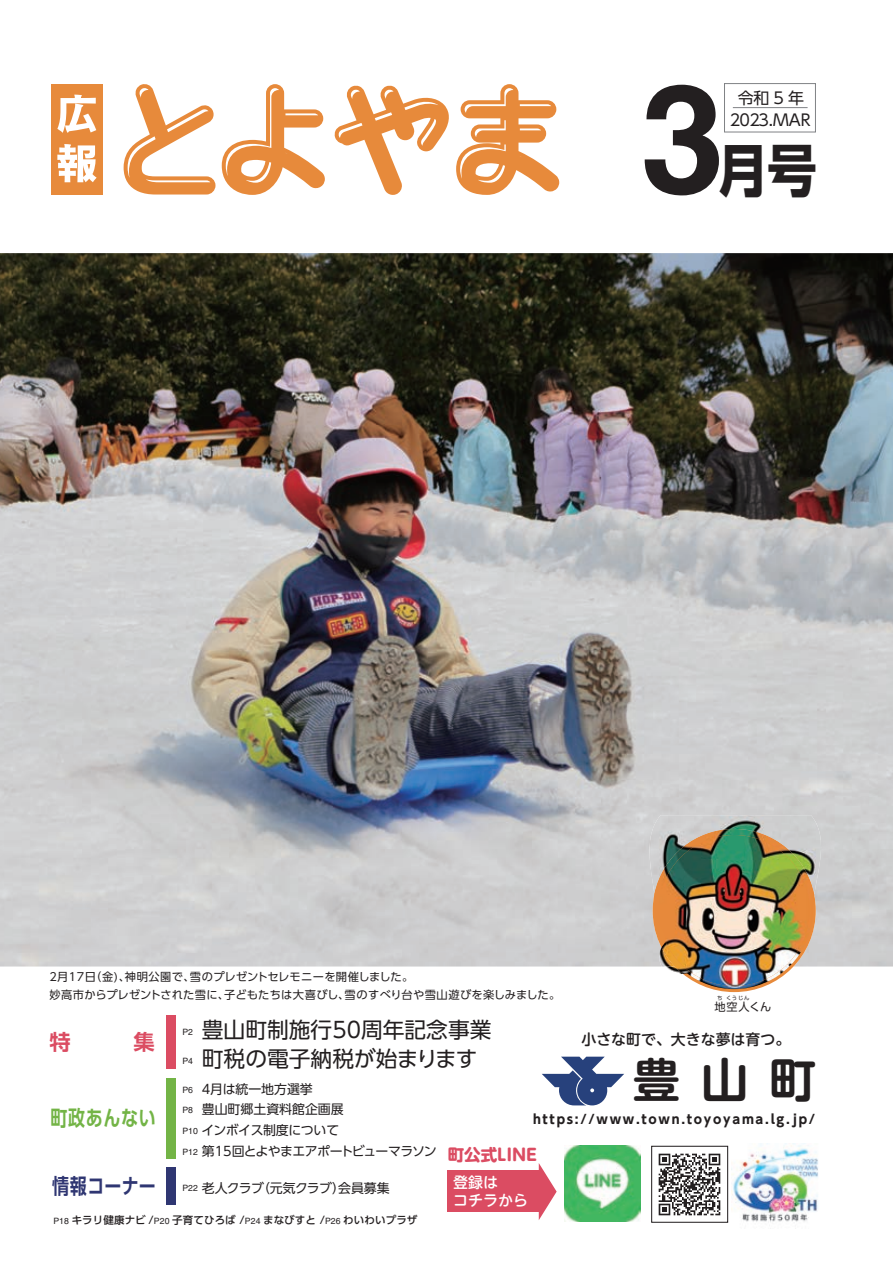
<style>
.page{position:relative;width:893px;height:1263px;background:#fff}
.page>*{position:absolute;margin:0;border:0;box-sizing:border-box;transform-origin:0 0}
.t1{font:700 151.95px "Helvetica LT Std";color:#231f20}
.t2{font:57.3px "UD Shin Go Pro Bold 90 msp RKSJ H";color:#231f20;scale:.87 1}
.t3{font:47.25px "UD Shin M Go Pro De Bold 90 msp RKSJ H";color:#231f20}
.t4{font:21.75px "UD Shin Go Pro Regular 90 msp RKSJ H";color:#231f20}
.t5{font:21.3px "UD Shin Go Pro De Bold 90 msp RKSJ H";letter-spacing:.04em;color:#73b446;scale:.8 1}
.t6{font:21.3px "UD Shin Go Pro De Bold 90 msp RKSJ H";letter-spacing:.005em;color:#2f3672;scale:.8 1}
.t7{font:21.3px "UD Shin Go Pro De Bold 90 msp RKSJ H";color:#db4c62}
.t8{font:16.5px "UD Shin M Go Pro Bold 90 msp RKSJ H";color:#db4c62}
.t9{font:15.9px/21.9px "UD Shin Go Pro Regular 90 msp RKSJ H";color:#231f20;text-align:center}
.t10{font:15px/18px "UD Shin M Go Pro Medium 90 msp RKSJ H";color:#fff}
.t11{font:14.85px "UD Shin M Go Pro Medium 90 msp RKSJ H";color:#231f20}
.t12{font:12.9px "UD Shin Go Pro Regular 90 msp RKSJ H";letter-spacing:-.015em;color:#231f20}
.t13{font:12.9px "UD Shin Go Pro Regular 90 msp RKSJ H";letter-spacing:-.055em;color:#231f20}
.t14{font:12.6px "UD Shin Go Pro Bold 90 msp RKSJ H";letter-spacing:.135em;color:#231f20}
.t15{font:11.25px "UD Shin Go Pro Regular 90 msp RKSJ H";letter-spacing:.025em;color:#231f20}
.t16{font:11.25px "UD Shin Go Pro Regular 90 msp RKSJ H";letter-spacing:-.005em;color:#231f20}
.t17{font:11.25px "UD Shin Go Pro Regular 90 msp RKSJ H";letter-spacing:.05em;color:#231f20}
.t18{font:11.1px "UD Shin Go Pro Regular 90 msp RKSJ H";letter-spacing:.03em;color:#231f20}
.t19{font:10.5px "UD Shin Go Pro Medium 90 msp RKSJ H";letter-spacing:.01em;color:#231f20}
.t20{font:8.7px "Helvetica LT Std";color:#231f20}
.t21{font:5.25px "UD Shin Go Pro Regular 90 msp RKSJ H";color:#231f20}
.s1{font-family:"UD Shin Go Pro Medium 90 msp RKSJ H";font-size:10.5px}
</style>
<div class="page">
<img style="left:0;top:253px;width:893px;height:713px">
<img style="left:731px;top:1143px;width:88px;height:79px">
<div style="left:724px;top:83px;width:92px;height:49px;border:1px solid #808285"></div>
<hr style="left:733px;top:107px;width:75px;height:1px;background:#808285">
<svg style="left:542px;top:1057px;width:82px;height:48px"></svg>
<div style="left:52px;top:84px;width:51px;height:111px;background:#e78a3b"></div>
<svg style="left:57px;top:95px;width:39px;height:38px"></svg>
<svg style="left:57px;top:144px;width:40px;height:38px"></svg>
<svg style="left:124px;top:84px;width:91px;height:110px"></svg>
<svg style="left:222px;top:84px;width:103px;height:111px"></svg>
<svg style="left:456px;top:84px;width:103px;height:111px"></svg>
<svg style="left:334px;top:85px;width:115px;height:110px"></svg>
<svg style="left:653px;top:829px;width:163px;height:163px"></svg>
<img style="left:647px;top:815px;width:14px;height:64px">
<img style="left:659px;top:835px;width:151px;height:151px">
<img style="left:654px;top:894px;width:2px;height:21px">
<div style="left:167px;top:1078px;width:9px;height:80px;background:#73b446"></div>
<div style="left:167px;top:1167px;width:9px;height:38px;background:#2f3672"></div>
<div style="left:167px;top:1015px;width:9px;height:54px;background:#db4c62"></div>
<div style="left:448px;top:1170px;width:94px;height:42px;background:#db4c62"></div>
<svg style="left:539px;top:1163px;width:18px;height:57px"></svg>
<img style="left:658px;top:1153px;width:63px;height:63px">
<div style="left:651px;top:1146px;width:77px;height:77px;border:1px solid #231f20"></div>
<img style="left:564px;top:1145px;width:76px;height:76px">
<h1 class="t1" style="left:641px;top:46px;width:86px">3</h1>
<p class="t9" style="left:730px;top:86px;width:82px">令和5年<br>2023.MAR</p>
<h2 class="t2" style="left:718px;top:124px;width:115px">月号</h2>
<p class="t16" style="left:190px;top:967px;width:225px">雪のプレゼントセレモニーを開催しました。</p>
<p class="t17" style="left:49px;top:967px;width:147px">2月17 （日金)､神明公園で、</p>
<p class="t15" style="left:49px;top:985px;width:181px">妙高市からプレゼントされた雪に、</p>
<p class="t15" style="left:224px;top:985px;width:127px">子どもたちは大喜びし、</p>
<p class="t15" style="left:345px;top:985px;width:217px">雪のすべり台や雪山遊びを楽しみました。</p>
<p class="t21" style="left:717px;top:994px;width:34px">ち くうじん</p>
<p class="t11" style="left:581px;top:1027px;width:210px">小さな町で、大きな夢は育つ。</p>
<p class="t18" style="left:714px;top:998px;width:58px">地空人くん</p>
<h3 class="t4" style="left:202px;top:1012px;width:291px">豊山町制施行50周年記念事業</h3>
<p class="t20" style="left:182px;top:1026px;width:12px">P2</p>
<h3 class="t7" style="left:134px;top:1025px;width:23px">集</h3>
<h3 class="t4" style="left:202px;top:1041px;width:277px">町税の電子納税が始まります</h3>
<h3 class="t3" style="left:633px;top:1041px;width:185px">豊山町</h3>
<h3 class="t3" style="left:667px;top:1041px;width:117px">　　</h3>
<p class="t20" style="left:182px;top:1056px;width:12px">P4</p>
<p class="t12" style="left:202px;top:1078px;width:113px">4月は統一地方選挙</p>
<p class="t20" style="left:182px;top:1084px;width:12px">P6</p>
<p class="t12" style="left:202px;top:1099px;width:143px">豊山町郷土資料館企画展</p>
<p class="t20" style="left:182px;top:1105px;width:12px">P8</p>
<h3 class="t5" style="left:51px;top:1101px;width:133px">町政あんない</h3>
<p class="t14" style="left:533px;top:1108px;width:284px">https://www.town.toyoyama.lg.jp/</p>
<p class="t12" style="left:201px;top:1119px;width:139px">インボイス制度について</p>
<p class="t20" style="left:182px;top:1125px;width:17px">P10</p>
<h3 class="t6" style="left:52px;top:1169px;width:131px">情報コーナー</h3>
<p class="t13" style="left:202px;top:1141px;width:236px">第15回とよやまエアポートビューマラソン</p>
<p class="t20" style="left:182px;top:1146px;width:17px">P12</p>
<p class="t12" style="left:202px;top:1177px;width:64px">老人クラブ</p>
<p class="t12" style="left:257px;top:1177px;width:89px">（元気クラブ）</p>
<p class="t12" style="left:338px;top:1177px;width:53px">会員募集</p>
<p class="t20" style="left:182px;top:1182px;width:17px">P22</p>
<p class="t19" style="left:72px;top:1211px;width:76px">キラリ健康ナビ</p>
<p class="t19" style="left:172px;top:1211px;width:65px">子育てひろば</p>
<p class="t19" style="left:263px;top:1211px;width:54px">まなびすと</p>
<p class="t19" style="left:343px;top:1211px;width:76px">わいわいプラザ</p>
<p class="t20" style="left:149px;top:1216px;width:23px">P<span class="s1">/</span> 20</p>
<p class="t20" style="left:239px;top:1216px;width:23px">P<span class="s1">/</span> 24</p>
<p class="t20" style="left:320px;top:1216px;width:23px">P<span class="s1">/</span> 26</p>
<p class="t20" style="left:53px;top:1216px;width:17px">P18</p>
<p class="t8" style="left:448px;top:1141px;width:91px">町公式LINE</p>
<p class="t10" style="left:453px;top:1173px;width:76px">登録は<br>コチラから</p>
</div>
